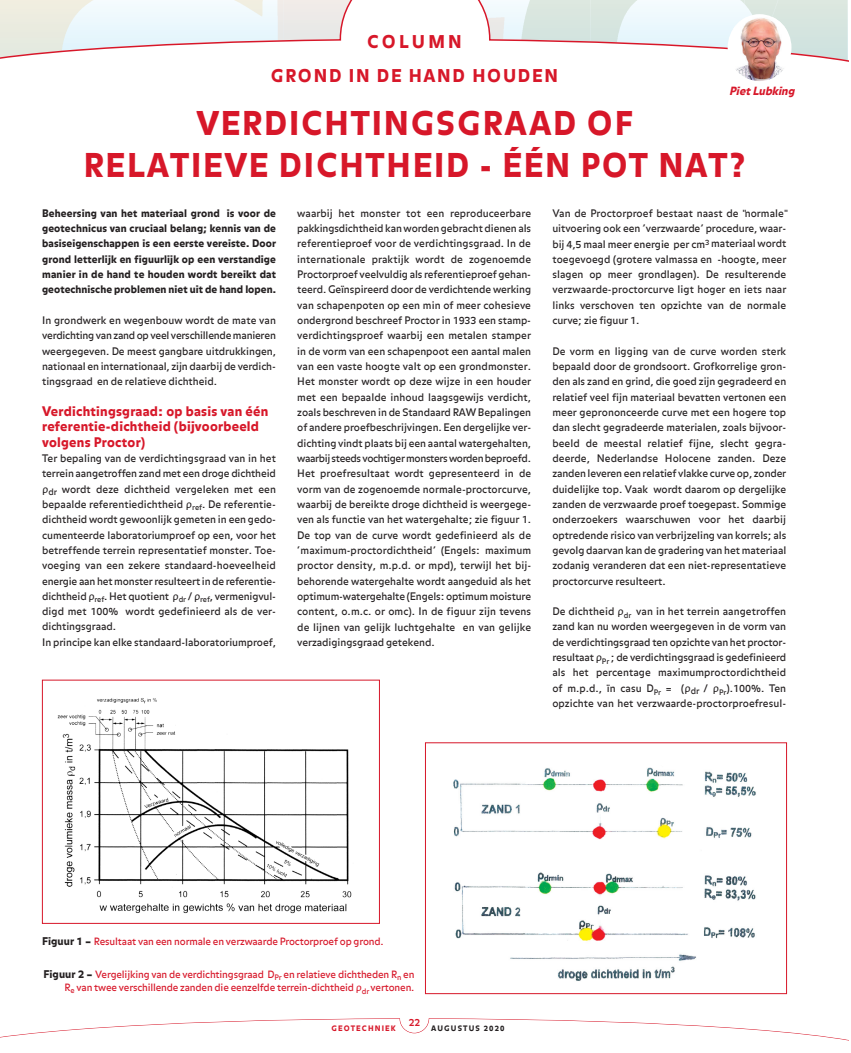
<style>
.page{position:relative;width:851px;height:1053px;background:#fff}
.page>*{position:absolute;margin:0;border:0;box-sizing:border-box;transform-origin:0 0}
.t1{font:900 32.5px/42.5px "Balance";letter-spacing:.055em;color:#d71729;text-align:center}
.t2{font:900 17.5px "Balance";letter-spacing:.1em;color:#d71729}
.t3{font:900 13.12px/15.4px "Balance";letter-spacing:.02em;color:#d71729}
.t4{font:italic 900 11.25px "Balance";color:#d71729}
.t5{font:10.25px/15.4px "Balance";letter-spacing:-.005em;color:#231f20;text-align:justify}
.t6{font:900 10.25px/15.4px "Balance";letter-spacing:.005em;color:#231f20;text-align:justify}
.t7{font:10px/13.8px "Balance";letter-spacing:-.015em;color:#d71729;text-align:right}
.t8{font:700 10px "Balance";color:#d71729}
.t9{font:900 7.5px "Balance";letter-spacing:.15em;color:#231f20}
.t10{font:900 7.5px "Balance";letter-spacing:.15em;color:#d71729}
.s1{font-family:"Lucida Grande"}
.s2{font-weight:900;font-size:10.62px;color:#231f20}
</style>
<div class="page">
<svg style="left:0;top:1018px;width:848px;height:22px"></svg>
<svg style="left:0;top:0;width:848px;height:62px"></svg>
<img style="left:453px;top:767px;width:303px;height:214px">
<div style="left:727px;top:14px;width:64px;height:67px;background:#fff;border-radius:50%"></div>
<img style="left:733px;top:18px;width:53px;height:63px">
<img style="left:58px;top:698px;width:294px;height:215px">
<h2 class="t2" style="left:367px;top:32px;width:96px">COLUMN</h2>
<h2 class="t2" style="left:271px;top:66px;width:289px">GROND IN DE HAND HOUDEN</h2>
<h1 class="t1" style="left:84px;top:104px;width:662px">VERDICHTINGSGRAAD OF<br>RELATIEVE DICHTHEID - ÉÉN POT NAT?</h1>
<p class="t4" style="left:729px;top:84px;width:70px">PietLubking</p>
<p class="t6" style="left:42px;top:206px;width:235px">Beheersing van het materiaal grond is voor de geotechnicus van cruciaal belang; kennis van de basiseigenschappen is een eerste vereiste. Door grond letterlijk en figuurlijk op een verstandige manier in de hand te houden wordt bereikt dat geotechnische problemen niet uit de hand lopen.</p>
<p class="t5" style="left:42px;top:313px;width:235px">In grondwerk en wegenbouw wordt de mate van verdichting van zand op veel verschillende manieren weergegeven. De meest gangbare uitdrukkingen, nationaal en internationaal, zijn daarbij de verdich&shy;tingsgraad en de relatieve dichtheid.</p>
<p class="t3" style="left:42px;top:404px;width:228px">Verdichtingsgraad: op basis van één referentie-dichtheid (bijvoorbeeld volgens Proctor)</p>
<p class="t5" style="left:42px;top:451px;width:235px;text-align:left">Ter bepaling van de verdichtingsgraad van in het terrein aangetroffen zand met een droge dichtheid <span class="s1">ρ</span><sub>dr</sub> wordt deze dichtheid vergeleken met een bepaalde referentiedichtheid <span class="s1">ρ</span><sub>ref</sub>. De referentie&shy;dichtheid wordt gewoonlijk gemeten in een gedo&shy;cumenteerde laboratoriumproef op een, voor het betreffende terrein representatief monster. Toe&shy;voeging van een zekere standaard-hoeveelheid energie aan het monster resulteert in de referentie&shy;dichtheid <span class="s1">ρ</span><sub>ref</sub>. Het quotient <span class="s1">ρ</span><sub>dr</sub> / <span class="s1">ρ</span><sub>ref</sub>, vermenigvul&shy;digd met 100% wordt gedefinieerd als de ver&shy;dichtingsgraad.<br>In principe kan elke standaard-laboratoriumproef,</p>
<p class="t5" style="left:297px;top:206px;width:235px">waarbij het monster tot een reproduceerbare pakkingsdichtheid kan worden gebracht dienen als referentieproef voor de verdichtingsgraad. In de internationale praktijk wordt de zogenoemde Proctorproef veelvuldig als referentieproef gehan&shy;teerd. Geïnspireerd door de verdichtende werking van schapenpoten op een min of meer cohesieve ondergrond beschreef Proctor in 1933 een stamp&shy;verdichtingsproef waarbij een metalen stamper in de vorm van een schapenpoot een aantal malen van een vaste hoogte valt op een grondmonster.<br>Het monster wordt op deze wijze in een houder met een bepaalde inhoud laagsgewijs verdicht, zoals beschreven in de Standaard RAW Bepalingen of andere proefbeschrijvingen. Een dergelijke ver&shy;dichting vindt plaats bij een aantal watergehalten, waarbij steeds vochtiger monsters worden beproefd.<br>Het proefresultaat wordt gepresenteerd in de vorm van de zogenoemde normale-proctorcurve, waarbij de bereikte droge dichtheid is weergege&shy;ven als functie van het watergehalte; zie figuur 1.<br>De top van de curve wordt gedefinieerd als de ‘maximum-proctordichtheid’ (Engels: maximum proctor density, m.p.d. or mpd), terwijl het bij&shy;behorende watergehalte wordt aangeduid als het optimum-watergehalte (Engels: optimum moisture content, o.m.c. or omc). In de figuur zijn tevens de lijnen van gelijk luchtgehalte en van gelijke verzadigingsgraad getekend.</p>
<p class="t5" style="left:552px;top:206px;width:235px">Van de Proctorproef bestaat naast de "normale" uitvoering ook een ’verzwaarde’ procedure, waar&shy;bij 4,5 maal meer energie per cm<sup>3</sup> materiaal wordt toegevoegd (grotere valmassa en -hoogte, meer slagen op meer grondlagen). De resulterende verzwaarde-proctorcurve ligt hoger en iets naar links verschoven ten opzichte van de normale curve; zie figuur 1.</p>
<p class="t5" style="left:552px;top:344px;width:235px">De vorm en ligging van de curve worden sterk bepaald door de grondsoort. Grofkorrelige gron&shy;den als zand en grind, die goed zijn gegradeerd en relatief veel fijn materiaal bevatten vertonen een meer geprononceerde curve met een hogere top dan slecht gegradeerde materialen, zoals bijvoor&shy;beeld de meestal relatief fijne, slecht gegra&shy;deerde, Nederlandse Holocene zanden. Deze zanden leveren een relatief vlakke curve op, zonder duidelijke top. Vaak wordt daarom op dergelijke zanden de verzwaarde proef toegepast. Sommige onderzoekers waarschuwen voor het daarbij optredende risico van verbrijzeling van korrels; als gevolg daarvan kan de gradering van het materiaal zodanig veranderen dat een niet-representatieve proctorcurve resulteert.</p>
<p class="t5" style="left:552px;top:604px;width:235px">De dichtheid <span class="s1">ρ</span><sub>dr</sub> van in het terrein aangetroffen zand kan nu worden weergegeven in de vorm van de verdichtingsgraad ten opzichte van het proctor&shy;resultaat <span class="s1">ρ</span><sub>Pr</sub> ; de verdichtingsgraad is gedefinieerd als het percentage maximumproctordichtheid of m.p.d., ïn casu D<sub>Pr</sub> = (<span class="s1">ρ</span><sub>dr</sub> / <span class="s1">ρ</span><sub>Pr</sub>).100%. Ten opzichte van het verzwaarde-proctorproefresul-</p>
<p class="t7" style="left:42px;top:935px;width:343px"><span class="s2">Figuur 1 –</span> Resultaat van een normale en verzwaarde Proctorproef op grond.</p>
<p class="t7" style="left:43px;top:967px;width:372px"><span class="s2">Figuur 2 –</span> Vergelijking van de verdichtingsgraad D<sub>Pr</sub> en relatieve dichtheden R<sub>n</sub> en<br>R<sub>e</sub> van twee verschillende zanden die eenzelfde terrein-dichtheid <span class="s1">ρ</span><sub>dr</sub> vertonen.</p>
<p class="t10" style="left:331px;top:1024px;width:66px">GEOTECHNIEK</p>
<p class="t8" style="left:408px;top:1016px;width:13px">22</p>
<p class="t9" style="left:431px;top:1024px;width:75px">AUGUSTUS 2020</p>
</div>
